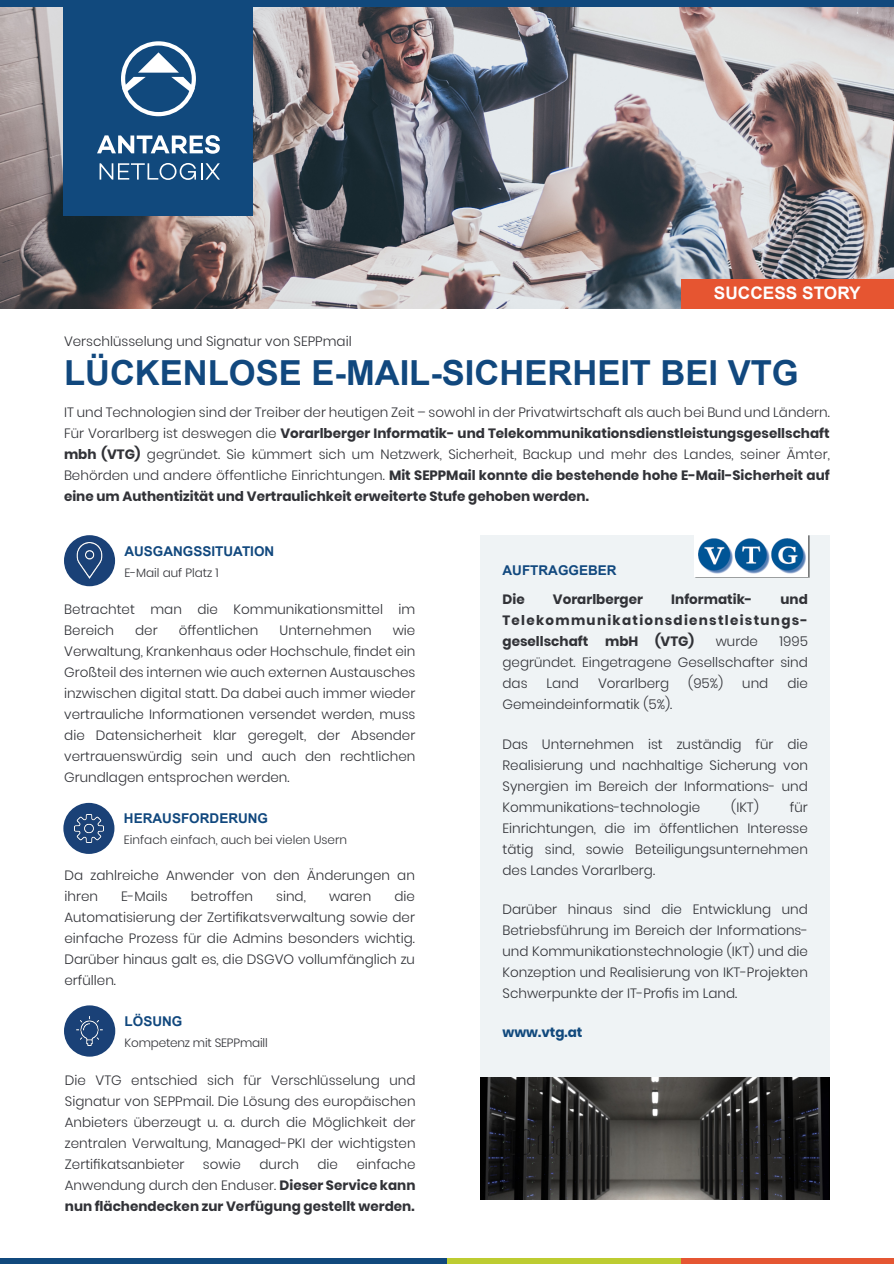
<style>
.page{position:relative;width:894px;height:1264px;background:#fff}
.page>*{position:absolute;margin:0;border:0;box-sizing:border-box;transform-origin:0 0}
.t1{font:700 34.5px "Arial";color:#11487e}
.t2{font:700 17.25px "Arial";color:#fff}
.t3{font:300 13.5px/21px "Poppins";color:#313237;text-align:justify}
.t4{font:700 13.5px/21px "Poppins";color:#313237;text-align:justify}
.t5{font:700 13.5px "Arial";color:#11487e}
.t6{font:700 13.5px "Poppins";color:#11497d}
.t7{font:300 12px "Poppins";color:#333439}
.t8{font:300 12px "Poppins";letter-spacing:-.015em;color:#313237}
.s1{font-weight:700}
.s2{font-weight:300}
</style>
<div class="page">
<img style="left:0;top:7px;width:893px;height:301px">
<div style="left:64px;top:0;width:189px;height:215px;background:#11497d"></div>
<svg style="left:97px;top:41px;width:123px;height:139px"></svg>
<div style="left:0;top:0;width:893px;height:7px;background:#11497d"></div>
<div style="left:680px;top:279px;width:213px;height:29px;background:#e65531"></div>
<div style="left:64px;top:535px;width:51px;height:51px;background:#1a4177;border-radius:50%"></div>
<img style="left:76px;top:543px;width:27px;height:35px">
<div style="left:63px;top:802px;width:51px;height:51px;background:#1a4177;border-radius:50%"></div>
<img style="left:75px;top:814px;width:28px;height:28px">
<div style="left:446px;top:1258px;width:234px;height:5px;background:#bdcc31"></div>
<div style="left:0;top:1258px;width:446px;height:5px;background:#11497d"></div>
<div style="left:680px;top:1258px;width:213px;height:5px;background:#e55632"></div>
<div style="left:64px;top:1005px;width:51px;height:51px;background:#1a4177;border-radius:50%"></div>
<img style="left:76px;top:1016px;width:27px;height:29px">
<div style="left:480px;top:535px;width:349px;height:664px;background:#eff3f5"></div>
<img style="left:695px;top:536px;width:113px;height:41px">
<img style="left:694px;top:535px;width:113px;height:41px">
<img style="left:480px;top:1077px;width:349px;height:122px">
<p class="t2" style="left:713px;top:286px;width:148px">SUCCESS STORY</p>
<p class="t3" style="left:64px;top:330px;width:289px">Verschlüsselung und Signatur von SEPPmail</p>
<h1 class="t1" style="left:64px;top:359px;width:736px">LÜCKENLOSE E-MAIL-SICHERHEIT BEI VTG</h1>
<p class="t3" style="left:64px;top:401px;width:767px">IT und Technologien sind der Treiber der heutigen Zeit – sowohl in der Privatwirtschaft als auch bei Bund und Ländern.<br>Für Vorarlberg ist deswegen die <span class="s1">Vorarlberger Informatik- und Telekommunikationsdienstleistungsgesellschaft mbh (VTG)</span> gegründet. Sie kümmert sich um Netzwerk, Sicherheit, Backup und mehr des Landes, seiner Ämter, Behörden und andere öffentliche Einrichtungen. <span class="s1">Mit SEPPMail konnte die bestehende hohe E-Mail-Sicherheit auf eine um Authentizität und Vertraulichkeit erweiterte Stufe gehoben werden.</span></p>
<p class="t5" style="left:124px;top:546px;width:151px">AUSGANGSSITUATION</p>
<p class="t7" style="left:124px;top:564px;width:96px">E-Mail auf Platz 1</p>
<p class="t3" style="left:64px;top:598px;width:352px">Betrachtet man die Kommunikationsmittel im<br>Bereich</p>
<p class="t3" style="left:135px;top:619px;width:24px">der</p>
<p class="t3" style="left:179px;top:619px;width:81px">öffentlichen</p>
<p class="t3" style="left:279px;top:619px;width:94px">Unternehmen</p>
<p class="t3" style="left:64px;top:619px;width:352px;text-indent:328px">wie Verwaltung, Krankenhaus oder Hochschule, findet ein Großteil des internen wie auch externen Austausches inzwischen digital statt. Da dabei auch immer wieder vertrauliche Informationen versendet werden, muss die Datensicherheit klar geregelt, der Absender vertrauenswürdig sein und auch den rechtlichen Grundlagen entsprochen werden.</p>
<p class="t5" style="left:124px;top:813px;width:146px">HERAUSFORDERUNG</p>
<p class="t7" style="left:124px;top:831px;width:224px">Einfach einfach, auch bei vielen Usern</p>
<p class="t3" style="left:64px;top:864px;width:352px">Da zahlreiche Anwender von den Änderungen an ihren</p>
<p class="t3" style="left:121px;top:885px;width:48px">E-Mails</p>
<p class="t3" style="left:191px;top:885px;width:64px">betroffen</p>
<p class="t3" style="left:276px;top:885px;width:31px">sind,</p>
<p class="t3" style="left:329px;top:885px;width:44px">waren</p>
<p class="t3" style="left:64px;top:885px;width:352px;text-indent:330px">die Automatisierung der Zertifikatsverwaltung sowie der einfache Prozess für die Admins besonders wichtig.<br>Darüber hinaus galt es, die DSGVO vollumfänglich zu erfüllen.</p>
<p class="t5" style="left:125px;top:1015px;width:59px">LÖSUNG</p>
<p class="t8" style="left:125px;top:1033px;width:144px">Kompetenz mit SEPPmaill</p>
<p class="t3" style="left:65px;top:1069px;width:352px">Die VTG entschied sich für Verschlüsselung und Signatur von SEPPmail. Die Lösung des europäischen Anbieters überzeugt u. a. durch die Möglichkeit der zentralen Verwaltung, Managed-PKI der wichtigsten Zertifikatsanbieter</p>
<p class="t4" style="left:65px;top:1153px;width:352px;text-indent:291px"><span class="s2">einfache Anwendung durch den Enduser.</span> Dieser Service kann nun flächendecken zur Verfügung gestellt werden.</p>
<p class="t3" style="left:203px;top:1153px;width:40px">sowie</p>
<p class="t3" style="left:259px;top:1153px;width:41px">durch</p>
<p class="t3" style="left:317px;top:1153px;width:22px">die</p>
<p class="t5" style="left:502px;top:565px;width:115px">AUFTRAGGEBER</p>
<p class="t4" style="left:502px;top:589px;width:24px">Die</p>
<p class="t4" style="left:552px;top:589px;width:92px">Vorarlberger</p>
<p class="t4" style="left:671px;top:589px;width:82px">Informatik-</p>
<p class="t4" style="left:502px;top:589px;width:307px;text-indent:278px">und Telekommunikationsdienstleistungs&shy;gesellschaft mbH (VTG)</p>
<p class="t3" style="left:715px;top:631px;width:44px">wurde</p>
<p class="t3" style="left:502px;top:631px;width:307px;text-indent:277px">1995 gegründet. Eingetragene Gesellschafter sind das</p>
<p class="t3" style="left:546px;top:673px;width:34px">Land</p>
<p class="t3" style="left:597px;top:673px;width:73px">Vorarlberg</p>
<p class="t3" style="left:688px;top:673px;width:36px">(95%)</p>
<p class="t3" style="left:742px;top:673px;width:28px">und</p>
<p class="t3" style="left:787px;top:673px;width:22px">die</p>
<p class="t3" style="left:502px;top:694px;width:171px">Gemeindeinformatik (5%).</p>
<p class="t3" style="left:502px;top:733px;width:307px">Das Unternehmen ist zuständig für die Realisierung und nachhaltige Sicherung von Synergien im Bereich der Informations- und Kommunikations-technologie</p>
<p class="t3" style="left:731px;top:796px;width:29px">(IKT)</p>
<p class="t3" style="left:502px;top:796px;width:307px;text-indent:287px">für Einrichtungen, die im öffentlichen Interesse tätig sind, sowie Beteiligungsunternehmen des Landes Vorarlberg.</p>
<p class="t3" style="left:502px;top:898px;width:307px">Darüber hinaus sind die Entwicklung und Betriebsführung im Bereich der Informations&shy;und Kommunikationstechnologie (IKT) und die Konzeption und Realisierung von IKT-Projekten Schwerpunkte der IT-Profis im Land.</p>
<p class="t6" style="left:502px;top:1022px;width:81px">www.vtg.at</p>
</div>
